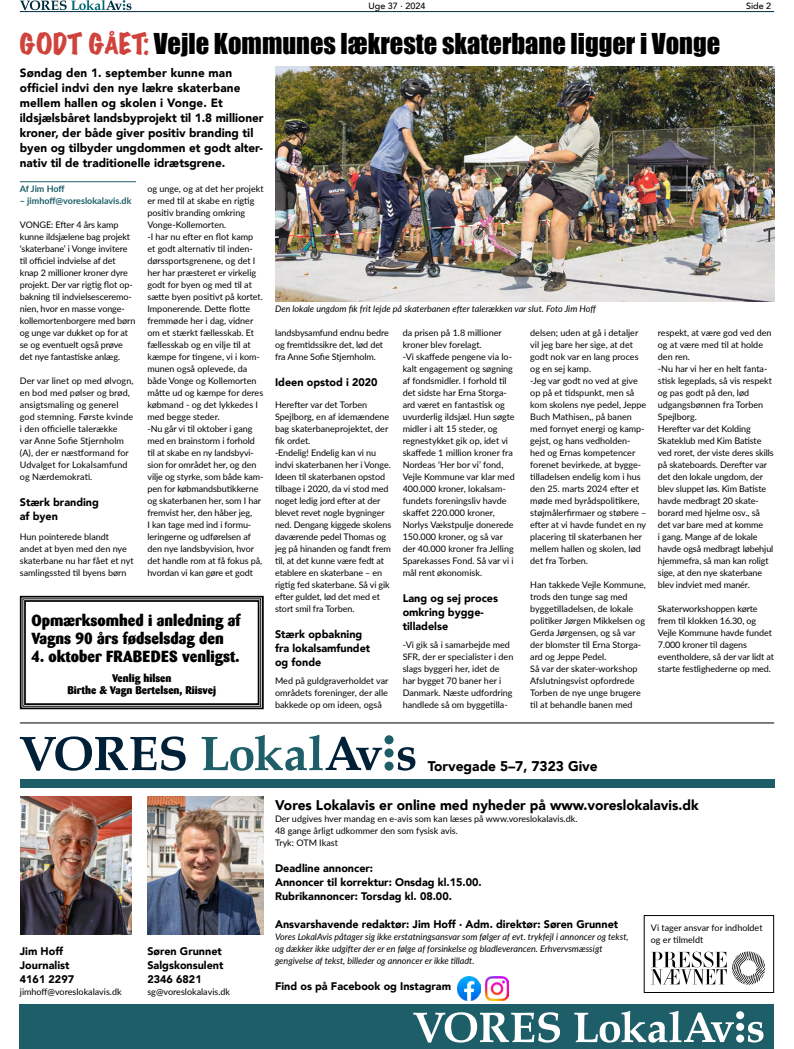
<style>
.page{position:relative;width:794px;height:1049px;background:#fff}
.page>*{position:absolute;margin:0;border:0;box-sizing:border-box;transform-origin:0 0}
.t1{font:26.4px "Impact";color:#000}
.t2{font:800 16px/18px "Barmeno";color:#000}
.t3{font:900 14px "Avenir";color:#000}
.t4{font:900 12px/15px "Avenir";color:#000}
.t5{font:900 11px/14px "Avenir";color:#000}
.t6{font:800 11px/11.9px "Barmeno";color:#000;text-align:center}
.t7{font:9px/12px "Lato";color:#000}
.t8{font:italic 9px/12px "Lato";color:#000}
.t9{font:700 9px "Lato";color:#1e5e69}
.t10{font:500 9px "Avenir";color:#000}
.s1{font-family:"Marker Felt";font-stretch:expanded;color:#d0433d}
</style>
<div class="page">
<svg style="left:20px;top:0;width:111px;height:10px"></svg>
<hr style="left:20px;top:11px;width:754px;height:1px;background:#002a3e">
<svg style="left:20px;top:736px;width:166px;height:35px"></svg>
<svg style="left:202px;top:735px;width:213px;height:36px"></svg>
<div style="left:20px;top:1004px;width:754px;height:45px;background:#1e5e69"></div>
<div style="left:20px;top:779px;width:754px;height:9px;background:#1e5e69"></div>
<svg style="left:413px;top:1012px;width:147px;height:30px"></svg>
<svg style="left:574px;top:1011px;width:189px;height:31px"></svg>
<img style="left:457px;top:977px;width:23px;height:23px">
<img style="left:485px;top:977px;width:23px;height:23px">
<img style="left:20px;top:796px;width:111px;height:138px">
<img style="left:147px;top:796px;width:117px;height:138px">
<hr style="left:20px;top:723px;width:754px;height:1px;background:#000">
<div style="left:643px;top:915px;width:131px;height:78px;border:1px solid #000"></div>
<svg style="left:651px;top:951px;width:114px;height:33px"></svg>
<svg style="left:19px;top:595px;width:245px;height:115px"></svg>
<div style="left:24px;top:600px;width:235px;height:105px;border:2px solid #000"></div>
<hr style="left:20px;top:181px;width:116px;height:1px;background:#1e5e69">
<img style="left:275px;top:67px;width:499px;height:235px">
<p class="t10" style="left:368px;top:-2px;width:58px">Uge 37 · 2024</p>
<p class="t10" style="left:746px;top:-2px;width:27px">Side 2</p>
<h1 class="t1" style="left:20px;top:23px;width:702px"><span class="s1">GODT GÅET:</span> Vejle Kommunes lækreste skaterbane ligger i Vonge</h1>
<p class="t4" style="left:20px;top:65px;width:245px">Søndag den 1. september kunne man officiel indvi den nye lækre skaterbane mellem hallen og skolen i Vonge. Et ildsjælsbåret landsbyprojekt til 1.8 millioner kroner, der både giver positiv branding til byen og tilbyder ungdommen et godt alter&shy;nativ til de traditionelle idrætsgrene.</p>
<p class="t9" style="left:20px;top:182px;width:46px">Af Jim Hoff</p>
<p class="t9" style="left:20px;top:194px;width:113px">– jimhoff@voreslokalavis.dk</p>
<p class="t7" style="left:20px;top:218px;width:117px">VONGE: Efter 4 års kamp kunne ildsjælene bag projekt ‘skaterbane’ i Vonge invitere til officiel indvielse af det knap 2 millioner kroner dyre projekt. Der var rigtig flot op&shy;bakning til indvielsesceremo&shy;nien, hvor en masse vonge&shy;kollemortenborgere med børn og unge var dukket op for at se og eventuelt også prøve det nye fantastiske anlæg.</p>
<p class="t7" style="left:20px;top:374px;width:115px">Der var linet op med ølvogn, en bod med pølser og brød, ansigtsmaling og generel god stemning. Første kvinde i den officielle talerække<br>var Anne Sofie Stjernholm (A), der er næstformand for<br>Udvalget for Lokalsamfund og Nærdemokrati.</p>
<p class="t5" style="left:20px;top:495px;width:81px">Stærk branding af byen</p>
<p class="t7" style="left:20px;top:530px;width:115px">Hun pointerede blandt andet at byen med den nye skaterbane nu har fået et nyt samlingssted til byens børn</p>
<p class="t7" style="left:147px;top:182px;width:118px">og unge, og at det her projekt er med til at skabe en rigtig positiv branding omkring<br>Vonge-Kollemorten.<br>-I har nu efter en flot kamp<br>et godt alternativ til inden&shy;dørssportsgrenene, og det I her har præsteret er virkelig godt for byen og med til at sætte byen positivt på kortet.<br>Imponerende. Dette flotte fremmøde her i dag, vidner om et stærkt fællesskab. Et fællesskab og en vilje til at kæmpe for tingene, vi i kom&shy;munen også oplevede, da både Vonge og Kollemorten måtte ud og kæmpe for deres købmand - og det lykkedes I med begge steder.<br>-Nu går vi til oktober i gang med en brainstorm i forhold til at skabe en ny landsbyvi&shy;sion for området her, og den vilje og styrke, som både kam&shy;pen for købmandsbutikkerne og skaterbanen her, som I har fremvist her, den håber jeg,<br>I kan tage med ind i formu&shy;leringerne og udførelsen af den nye landsbyvision, hvor det handle rom at få fokus på, hvordan vi kan gøre et godt</p>
<h2 class="t2" style="left:32px;top:612px;width:211px">Opmærksomhed i anledning af<br>Vagns 90 års fødselsdag den</h2>
<h2 class="t2" style="left:32px;top:648px;width:210px">4. oktober FRABEDES venligst.</h2>
<p class="t6" style="left:67px;top:672px;width:150px">Venlig hilsen<br>Birthe &amp; Vagn Bertelsen, Riisvej</p>
<p class="t8" style="left:275px;top:302px;width:323px">Den lokale ungdom fik frit lejde på skaterbanen efter talerækken var slut. Foto Jim Hoff</p>
<p class="t7" style="left:275px;top:326px;width:115px">landsbysamfund endnu bedre og fremtidssikre det, lød det fra Anne Sofie Stjernholm.</p>
<p class="t5" style="left:275px;top:375px;width:104px">Ideen opstod i 2020</p>
<p class="t7" style="left:275px;top:398px;width:118px">Herefter var det Torben<br>Spejlborg, en af idemændene bag skaterbaneprojektet, der fik ordet.<br>-Endelig! Endelig kan vi nu indvi skaterbanen her i Vonge.<br>Ideen til skaterbanen opstod tilbage i 2020, da vi stod med noget ledig jord efter at der blevet revet nogle bygninger ned. Dengang kiggede skolens daværende pedel Thomas og jeg på hinanden og fandt frem til, at det kunne være fedt at etablere en skaterbane – en rigtig fed skaterbane. Så vi gik efter guldet, lød det med et stort smil fra Torben.</p>
<p class="t5" style="left:275px;top:627px;width:97px">Stærk opbakning fra lokalsamfundet og fonde</p>
<p class="t7" style="left:275px;top:674px;width:115px;text-align:justify">Med på guldgraverholdet var områdets foreninger, der alle bakkede op om ideen, også</p>
<p class="t7" style="left:403px;top:326px;width:114px">da prisen på 1.8 millioner kroner blev forelagt.<br>-Vi skaffede pengene via lo&shy;kalt engagement og søgning af fondsmidler. I forhold til det sidste har Erna Storga&shy;ard været en fantastisk og uvurderlig ildsjæl. Hun søgte midler i alt 15 steder, og regnestykket gik op, idet vi skaffede 1 million kroner fra<br>Nordeas ‘Her bor vi’ fond,<br>Vejle Kommune var klar med<br>400.000 kroner, lokalsam&shy;fundets foreningsliv havde skaffet 220.000 kroner,<br>Norlys Vækstpulje donerede<br>150.000 kroner, og så var der 40.000 kroner fra Jelling<br>Sparekasses Fond. Så var vi i mål rent økonomisk.</p>
<p class="t5" style="left:403px;top:591px;width:97px">Lang og sej proces omkring bygge&shy;tilladelse</p>
<p class="t7" style="left:403px;top:638px;width:112px">-Vi gik så i samarbejde med<br>SFR, der er specialister i den slags byggeri her, idet de har bygget 70 baner her i<br>Danmark. Næste udfordring handlede så om byggetilla-</p>
<p class="t7" style="left:530px;top:326px;width:118px">delsen; uden at gå i detaljer vil jeg bare her sige, at det godt nok var en lang proces og en sej kamp.<br>-Jeg var godt no ved at give op på et tidspunkt, men så kom skolens nye pedel, Jeppe<br>Buch Mathisen,, på banen med fornyet energi og kamp&shy;gejst, og hans vedholden&shy;hed og Ernas kompetencer forenet bevirkede, at bygge&shy;tilladelsen endelig kom i hus den 25. marts 2024 efter et møde med byrådspolitikere, støjmålerfirmaer og støbere – efter at vi havde fundet en ny placering til skaterbanen her mellem hallen og skolen, lød det fra Torben.</p>
<p class="t7" style="left:530px;top:578px;width:117px">Han takkede Vejle Kommune, trods den tunge sag med byggetilladelsen, de lokale politiker Jørgen Mikkelsen og<br>Gerda Jørgensen, og så var der blomster til Erna Storga&shy;ard og Jeppe Pedel.<br>Så var der skater-workshop<br>Afslutningsvist opfordrede<br>Torben de nye unge brugere til at behandle banen med</p>
<p class="t7" style="left:658px;top:326px;width:117px">respekt, at være god ved den og at være med til at holde den ren.<br>-Nu har vi her en helt fanta&shy;stisk legeplads, så vis respekt og pas godt på den, lød udgangsbønnen fra Torben<br>Spejlborg.<br>Herefter var det Kolding<br>Skateklub med Kim Batiste ved roret, der viste deres skills på skateboards. Derefter var det den lokale ungdom, der blev sluppet løs. Kim Batiste havde medbragt 20 skate&shy;borard med hjelme osv., så det var bare med at komme<br>i gang. Mange af de lokale havde også medbragt løbehjul hjemmefra, så man kan roligt sige, at den nye skaterbane blev indviet med manér.</p>
<p class="t7" style="left:658px;top:602px;width:118px">Skaterworkshoppen kørte frem til klokken 16.30, og<br>Vejle Kommune havde fundet<br>7.000 kroner til dagens eventholdere, så der var lidt at starte festlighederne op med.</p>
<p class="t5" style="left:20px;top:943px;width:56px">Jim Hoff<br>Journalist<br>4161 2297</p>
<p class="t7" style="left:20px;top:985px;width:103px">jimhoff@voreslokalavis.dk</p>
<p class="t5" style="left:147px;top:943px;width:78px">Søren Grunnet<br>Salgskonsulent<br>2346 6821</p>
<p class="t7" style="left:147px;top:985px;width:84px">sg@voreslokalavis.dk</p>
<h3 class="t3" style="left:428px;top:754px;width:171px">Torvegade 5–7, 7323 Give</h3>
<h3 class="t3" style="left:275px;top:793px;width:425px">Vores Lokalavis er online med nyheder på www.voreslokalavis.dk</h3>
<p class="t7" style="left:275px;top:812px;width:304px">Der udgives hver mandag en e-avis som kan læses på www.voreslokalavis.dk.<br>48 gange årligt udkommer den som fysisk avis.<br>Tryk: OTM Ikast</p>
<p class="t5" style="left:275px;top:861px;width:208px">Deadline annoncer:<br>Annoncer til korrektur: Onsdag kl.15.00.<br>Rubrikannoncer: Torsdag kl. 08.00.</p>
<p class="t5" style="left:275px;top:917px;width:345px">Ansvarshavende redaktør: Jim Hoff · Adm. direktør: Søren Grunnet</p>
<p class="t8" style="left:275px;top:930px;width:355px">Vores LokalAvis påtager sig ikke erstatningsansvar som følger af evt. trykfejl i annoncer og tekst, og dækker ikke udgifter der er en følge af forsinkelse og bladleverancen. Erhvervsmæssigt gengivelse af tekst, billeder og annoncer er ikke tilladt.</p>
<p class="t5" style="left:275px;top:979px;width:178px">Find os på Facebook og Instagram</p>
<p class="t7" style="left:651px;top:921px;width:113px">Vi tager ansvar for indholdet og er tilmeldt</p>
</div>
